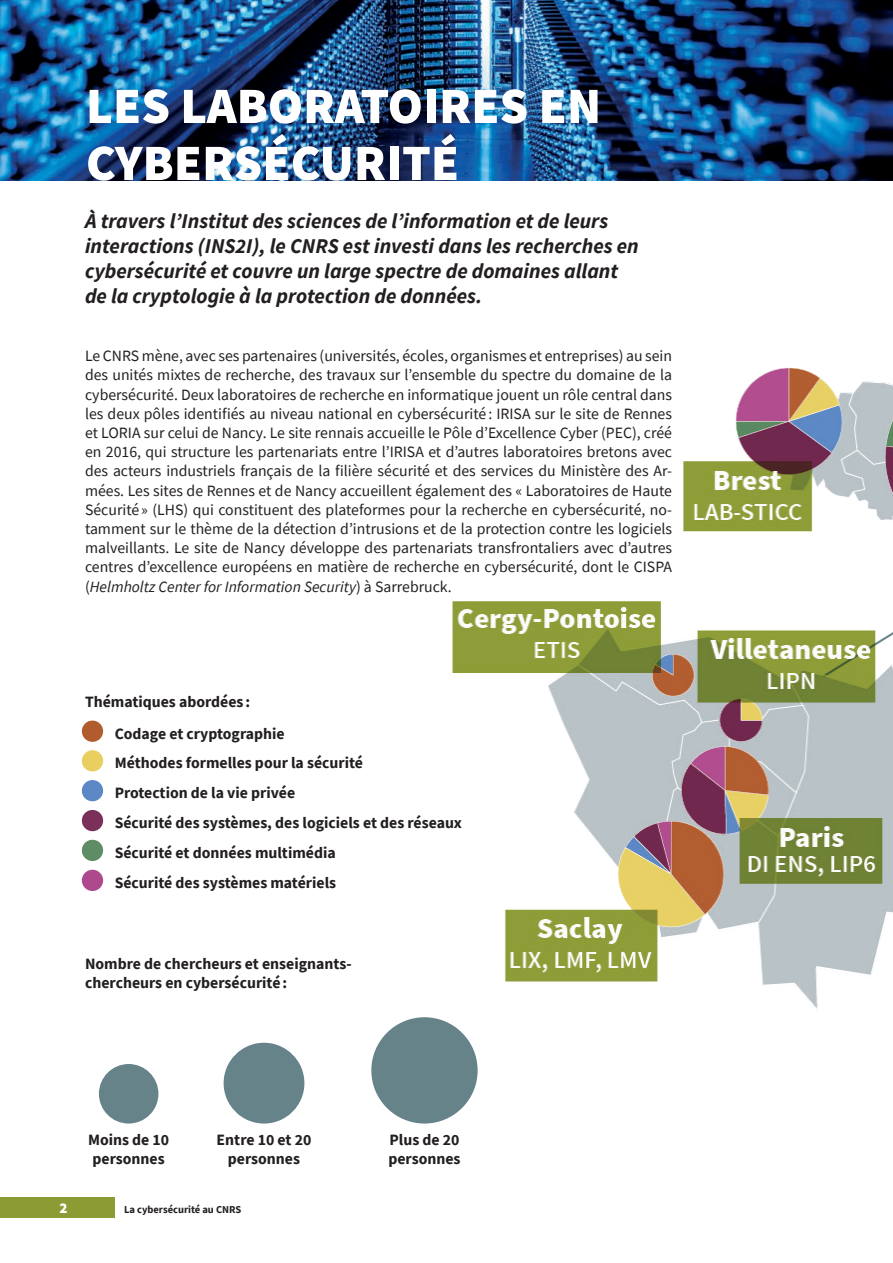
<style>
.page{position:relative;width:893px;height:1263px;background:#fff}
.page>*{position:absolute;margin:0;border:0;box-sizing:border-box;transform-origin:0 0}
.t1{font:900 51px/57px "Source Sans Pro";color:#fff}
.t2{font:italic 700 21px/25.2px "Source Sans Pro";color:#231f20}
.t3{font:15.75px/19.2px "Source Sans Pro";color:#231f20;text-align:justify}
.t4{font:700 15.75px/29.8px "Source Sans Pro";color:#231f20}
.t5{font:900 15px "Source Sans Pro";color:#fff}
.t6{font:700 10.5px "Source Sans Pro";color:#231f20}
.s1{font-style:italic}
</style>
<div class="page">
<img style="left:0;top:0;width:893px;height:180px">
<div style="left:0;top:1197px;width:115px;height:21px;background:#8d9b34"></div>
<div style="left:99px;top:1064px;width:59px;height:59px;background:#66838a;border-radius:50%"></div>
<div style="left:224px;top:1043px;width:80px;height:80px;background:#66838a;border-radius:50%"></div>
<div style="left:371px;top:1017px;width:107px;height:106px;background:#66838a;border-radius:50%"></div>
<img style="left:391px;top:141px;width:502px;height:983px">
<div style="left:82px;top:720px;width:21px;height:22px;background:#b05c2f;border-radius:50%"></div>
<div style="left:82px;top:750px;width:21px;height:21px;background:#e9cf60;border-radius:50%"></div>
<div style="left:82px;top:780px;width:21px;height:21px;background:#5d88c6;border-radius:50%"></div>
<div style="left:82px;top:810px;width:21px;height:21px;background:#7a3058;border-radius:50%"></div>
<div style="left:82px;top:840px;width:21px;height:21px;background:#5e8c64;border-radius:50%"></div>
<div style="left:82px;top:870px;width:21px;height:21px;background:#ad498c;border-radius:50%"></div>
<h1 class="t1" style="left:86px;top:77px;width:517px">LES LABORATOIRES EN<br>CYBERSÉCURITÉ</h1>
<h2 class="t2" style="left:85px;top:208px;width:555px">À travers l’Institut des sciences de l’information et de leurs interactions (INS2I), le CNRS est investi dans les recherches en cybersécurité et couvre un large spectre de domaines allant de la cryptologie à la protection de données.</h2>
<p class="t3" style="left:85px;top:346px;width:589px">Le CNRS mène, avec ses partenaires (universités, écoles, organismes et entreprises) au sein des unités mixtes de recherche, des travaux sur l’ensemble du spectre du domaine de la cybersécurité. Deux laboratoires de recherche en informatique jouent un rôle central dans les deux pôles identifiés au niveau national en cybersécurité : IRISA sur le site de Rennes et LORIA sur celui de Nancy. Le site rennais accueille le Pôle d’Excellence Cyber (PEC), créé en 2016, qui structure les partenariats entre l’IRISA et d’autres laboratoires bretons avec des acteurs industriels français de la filière sécurité et des services du Ministère des Ar&shy;mées. Les sites de Rennes et de Nancy accueillent également des « Laboratoires de Haute Sécurité » (LHS) qui constituent des plateformes pour la recherche en cybersécurité, no&shy;tamment sur le thème de la détection d’intrusions et de la protection contre les logiciels malveillants. Le site de Nancy développe des partenariats transfrontaliers avec d’autres centres d’excellence européens en matière de recherche en cybersécurité, dont le CISPA (<span class="s1">Helmholtz Center for Information Security</span>) à Sarrebruck.</p>
<p class="t4" style="left:85px;top:686px;width:167px">Thématiques abordées :</p>
<p class="t4" style="left:115px;top:718px;width:349px">Codage et cryptographie<br>Méthodes formelles pour la sécurité<br>Protection de la vie privée<br>Sécurité des systèmes, des logiciels et des réseaux Sécurité et données multimédia<br>Sécurité des systèmes matériels</p>
<p class="t4" style="left:85px;top:954px;width:268px;line-height:18.9px">Nombre de chercheurs et enseignants&shy;chercheurs en cybersécurité:</p>
<p class="t4" style="left:88px;top:1130px;width:83px;line-height:18.9px">Moins de 10 personnes</p>
<p class="t4" style="left:217px;top:1130px;width:96px;line-height:18.9px;text-align:center">Entre 10 et 20 personnes</p>
<p class="t4" style="left:388px;top:1130px;width:74px;line-height:18.9px">Plus de 20 personnes</p>
<p class="t5" style="left:60px;top:1198px;width:10px">2</p>
<p class="t6" style="left:124px;top:1203px;width:119px">La cybersécurité au CNRS</p>
</div>
